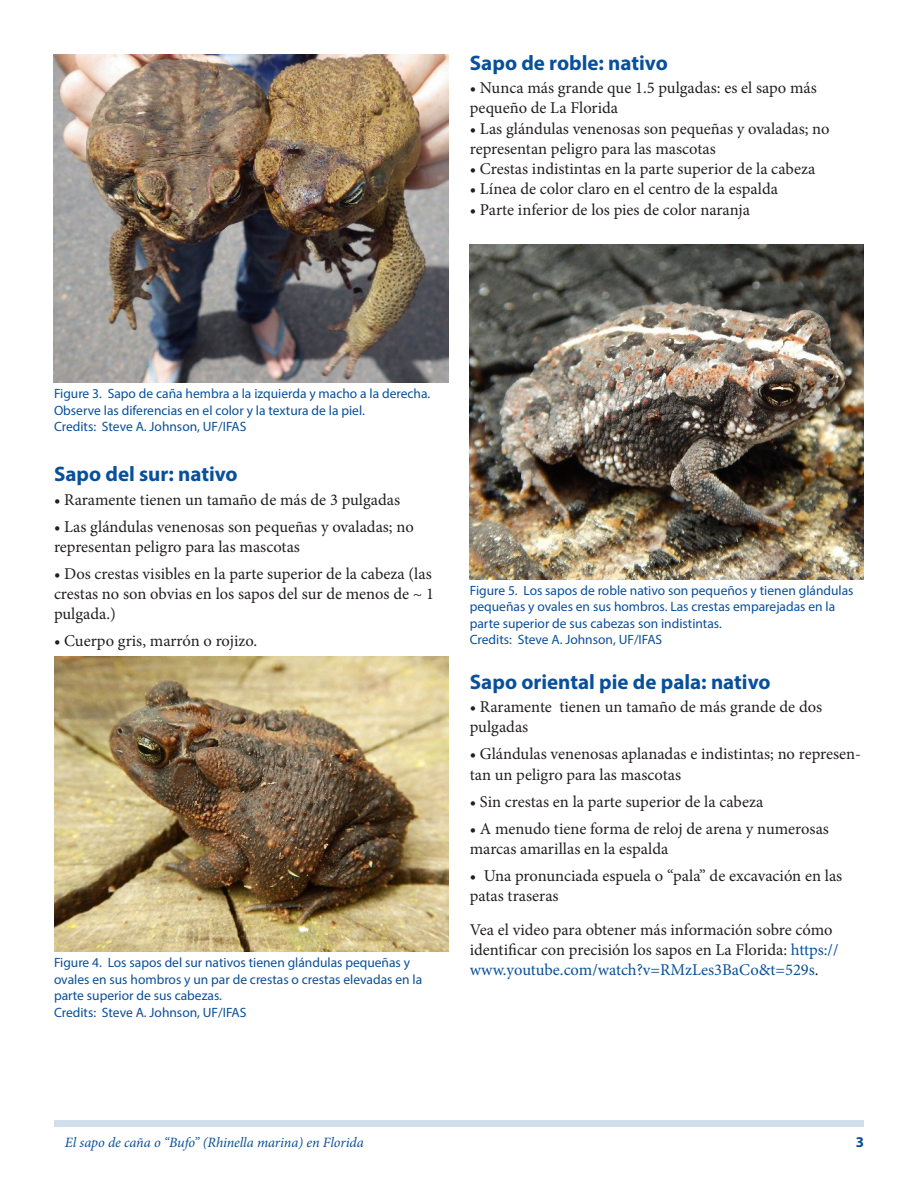
<style>
.page{position:relative;width:918px;height:1188px;background:#fff}
.page>*{position:absolute;margin:0;border:0;box-sizing:border-box;transform-origin:0 0}
.SectionHeading1{font:700 21px "Myriad Pro";color:#09509a}
.Paragraph{font:16.5px/20.2px "Minion Pro";color:#231f20}
.t1{font:700 15px "Myriad Pro";color:#09509a}
.RunningTitleItalics{font:italic 14.25px "Minion Pro";letter-spacing:-.005em;color:#09509a}
.FigureCaption{font:13.5px/16.5px "Myriad Pro";color:#09509a}
.s1{color:#09509a}
</style>
<div class="page">
<div style="left:54px;top:1120px;width:810px;height:7px;background:#d0dfeb"></div>
<img style="left:54px;top:54px;width:394px;height:328px">
<img style="left:54px;top:657px;width:394px;height:295px">
<img style="left:470px;top:244px;width:394px;height:335px">
<p class="SectionHeading1" style="left:470px;top:49px;width:200px">Sapo de roble: nativo</p>
<p class="Paragraph" style="left:470px;top:78px;width:349px">• Nunca más grande que 1.5 pulgadas: es el sapo más pequeño de La Florida</p>
<p class="Paragraph" style="left:470px;top:118px;width:361px">• Las glándulas venenosas son pequeñas y ovaladas; no representan peligro para las mascotas</p>
<p class="Paragraph" style="left:470px;top:159px;width:347px">• Crestas indistintas en la parte superior de la cabeza</p>
<p class="Paragraph" style="left:470px;top:179px;width:310px">• Línea de color claro en el centro de la espalda</p>
<p class="Paragraph" style="left:470px;top:199px;width:282px">• Parte inferior de los pies de color naranja</p>
<p class="FigureCaption" style="left:54px;top:385px;width:378px">Figure 3. Sapo de caña hembra a la izquierda y macho a la derecha.<br>Observe las diferencias en el color y la textura de la piel.</p>
<p class="FigureCaption" style="left:54px;top:418px;width:194px">Credits: Steve A. Johnson, UF/IFAS</p>
<p class="SectionHeading1" style="left:54px;top:460px;width:185px">Sapo del sur: nativo</p>
<p class="Paragraph" style="left:54px;top:489px;width:348px">• Raramente tienen un tamaño de más de 3 pulgadas</p>
<p class="Paragraph" style="left:54px;top:516px;width:361px">• Las glándulas venenosas son pequeñas y ovaladas; no representan peligro para las mascotas</p>
<p class="Paragraph" style="left:54px;top:564px;width:382px">• Dos crestas visibles en la parte superior de la cabeza (las crestas no son obvias en los sapos del sur de menos de ~ 1 pulgada.)</p>
<p class="Paragraph" style="left:54px;top:631px;width:205px">• Cuerpo gris, marrón o rojizo.</p>
<p class="FigureCaption" style="left:54px;top:954px;width:370px">Figure 4. Los sapos del sur nativos tienen glándulas pequeñas y ovales en sus hombros y un par de crestas o crestas elevadas en la parte superior de sus cabezas.</p>
<p class="FigureCaption" style="left:54px;top:1004px;width:194px">Credits: Steve A. Johnson, UF/IFAS</p>
<p class="FigureCaption" style="left:470px;top:582px;width:385px">Figure 5. Los sapos de roble nativo son pequeños y tienen glándulas pequeñas y ovales en sus hombros. Las crestas emparejadas en la parte superior de sus cabezas son indistintas.</p>
<p class="FigureCaption" style="left:470px;top:631px;width:194px">Credits: Steve A. Johnson, UF/IFAS</p>
<p class="SectionHeading1" style="left:470px;top:668px;width:302px">Sapo oriental pie de pala: nativo</p>
<p class="Paragraph" style="left:470px;top:697px;width:354px">• Raramente tienen un tamaño de más grande de dos pulgadas</p>
<p class="Paragraph" style="left:470px;top:744px;width:393px">• Glándulas venenosas aplanadas e indistintas; no represen&shy;tan un peligro para las mascotas</p>
<p class="Paragraph" style="left:470px;top:791px;width:295px">• Sin crestas en la parte superior de la cabeza</p>
<p class="Paragraph" style="left:470px;top:818px;width:361px">• A menudo tiene forma de reloj de arena y numerosas marcas amarillas en la espalda</p>
<p class="Paragraph" style="left:470px;top:866px;width:374px">• Una pronunciada espuela o “pala” de excavación en las patas traseras</p>
<p class="Paragraph" style="left:470px;top:920px;width:370px">Vea el video para obtener más información sobre cómo identificar con precisión los sapos en La Florida: <span class="s1">https:// www.youtube.com/watch?v=RMzLes3BaCo&amp;t=529s</span>.</p>
<p class="RunningTitleItalics" style="left:65px;top:1133px;width:300px">El sapo de caña o “Bufo” (Rhinella marina) en Florida</p>
<p class="t1" style="left:856px;top:1133px;width:10px">3</p>
</div>
